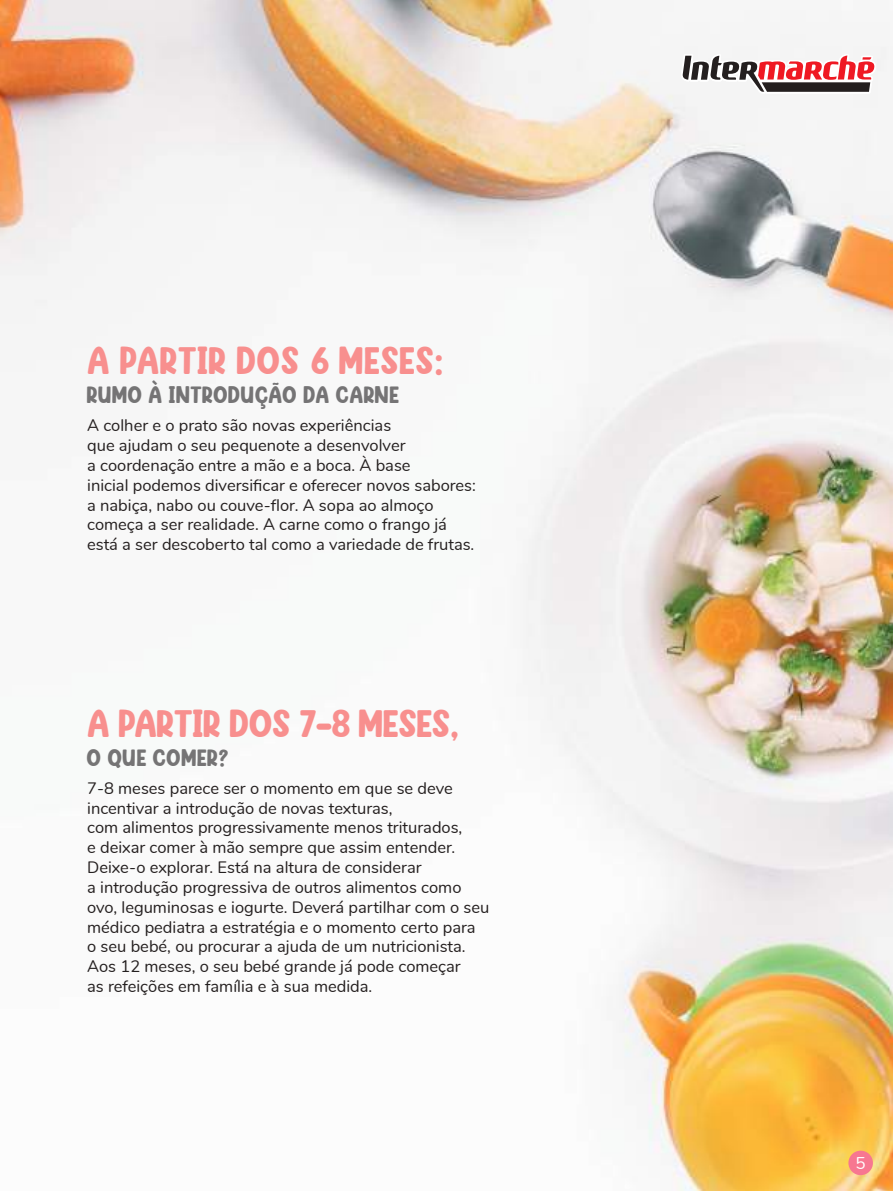
<style>
.page{position:relative;width:893px;height:1191px;background:#fff}
.page>*{position:absolute;margin:0;border:0;box-sizing:border-box;transform-origin:0 0}
.t1{font:39px "Milk Kids";letter-spacing:-.01em;color:#f88f8e}
.t2{font:24px "Milk Kids";color:#757475}
.t3{font:16.95px "Nunito";color:#fff}
.t4{font:16.5px/19.8px "Nunito";color:#241f1f}
</style>
<div class="page">
<img style="left:0;top:0;width:893px;height:1191px">
<svg style="left:681px;top:54px;width:195px;height:40px"></svg>
<div style="left:848px;top:1150px;width:25px;height:25px;background:#f77791;border-radius:50%"></div>
<h1 class="t1" style="left:87px;top:337px;width:357px">A PARTIR DOS 6 MESES:</h1>
<h2 class="t2" style="left:87px;top:380px;width:314px">RUMO À INTRODUÇÃO DA CARNE</h2>
<p class="t4" style="left:87px;top:415px;width:390px">A colher e o prato são novas experiências<br>que ajudam o seu pequenote a desenvolver<br>a coordenação entre a mão e a boca. À base<br>inicial podemos diversificar e oferecer novos sabores: a nabiça, nabo ou couve-flor. A sopa ao almoço começa a ser realidade. A carne como o frango já está a ser descoberto tal como a variedade de frutas.</p>
<h1 class="t1" style="left:87px;top:699px;width:373px">A PARTIR DOS 7-8 MESES,</h1>
<h2 class="t2" style="left:87px;top:743px;width:143px">O QUE COMER?</h2>
<p class="t4" style="left:87px;top:777px;width:404px">7-8 meses parece ser o momento em que se deve incentivar a introdução de novas texturas,<br>com alimentos progressivamente menos triturados,<br>e deixar comer à mão sempre que assim entender.<br>Deixe-o explorar. Está na altura de considerar<br>a introdução progressiva de outros alimentos como ovo, leguminosas e iogurte. Deverá partilhar com o seu médico pediatra a estratégia e o momento certo para<br>o seu bebé, ou procurar a ajuda de um nutricionista.<br>Aos 12 meses, o seu bebé grande já pode começar<br>as refeições em família e à sua medida.</p>
<p class="t3" style="left:855px;top:1150px;width:12px">5</p>
</div>
